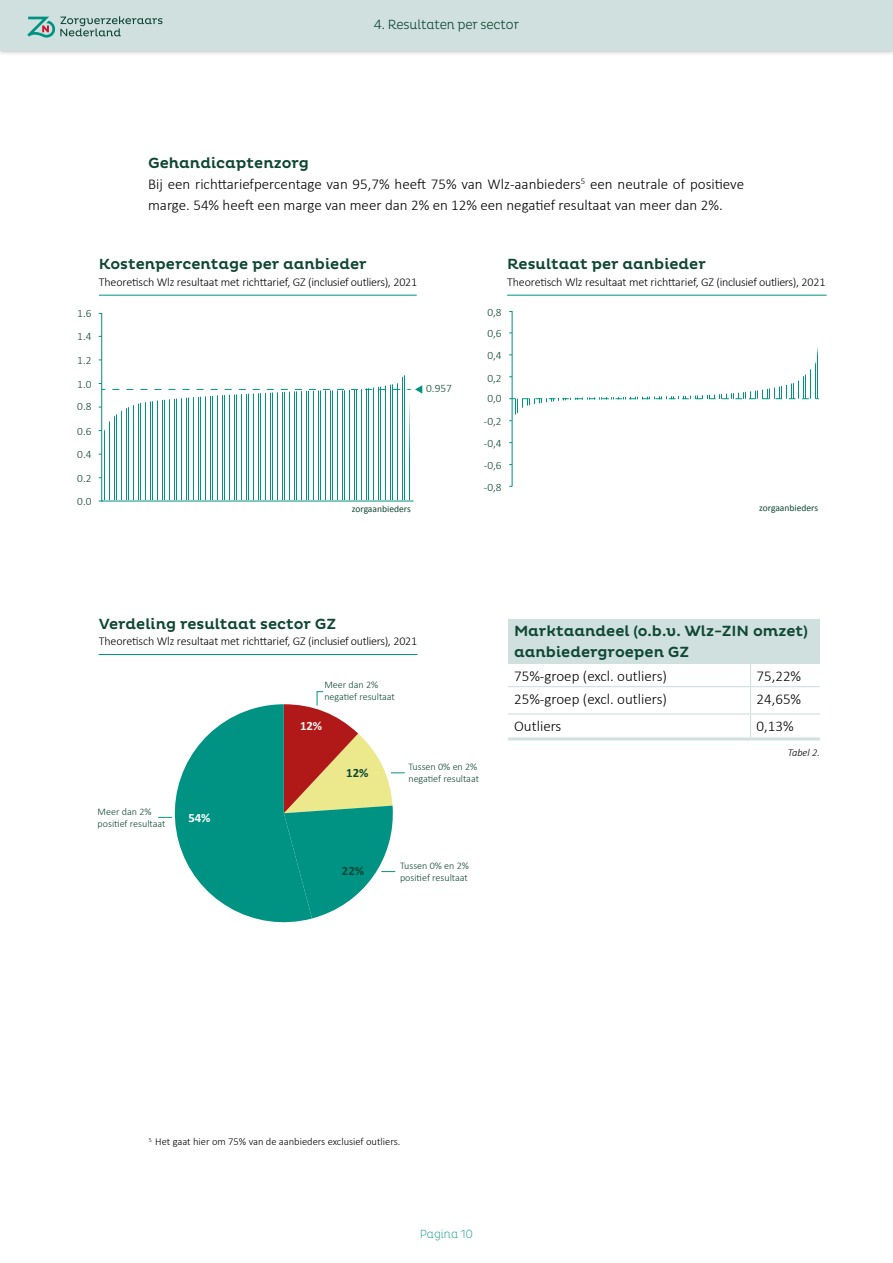
<style>
.page{position:relative;width:893px;height:1263px;background:#fff}
.page>*{position:absolute;margin:0;border:0;box-sizing:border-box;transform-origin:0 0}
.t1{font:300 15px/23.2px "Calibri";color:#000}
.t2{font:500 15px/21px "Pluto";color:#0f4735}
.t3{font:300 13.5px "Pluto Cond";letter-spacing:-.01em;color:#0f4735}
.t4{font:700 12.75px "Calibri";color:#0f4735}
.t5{font:700 12.75px "Calibri";color:#fff}
.t6{font:700 12.75px "Calibri";color:#f6f6f6}
.t7{font:300 12px "Calibri";letter-spacing:-.01em;color:#000}
.t8{font:200 12px "Pluto Cond";color:#009383}
.t9{font:300 11.4px/22px "Calibri";color:#0f4735}
.t10{font:300 10.5px "Calibri";color:#000}
.t11{font:italic 300 10.5px "Calibri";color:#000}
.t12{font:300 10.05px/12.1px "Calibri";color:#0f4735}
.t13{font:9.6px "Calibri";color:#0f4735}
</style>
<div class="page">
<hr style="left:99px;top:654px;width:318px;height:1px;background:#009383">
<svg style="left:158px;top:691px;width:247px;height:232px"></svg>
<hr style="left:507px;top:295px;width:320px;height:1px;background:#009383">
<svg style="left:509px;top:311px;width:310px;height:176px"></svg>
<hr style="left:99px;top:295px;width:318px;height:1px;background:#009383">
<svg style="left:99px;top:368px;width:323px;height:134px"></svg>
<div style="left:508px;top:619px;width:312px;height:44px;background:#cfe0de"></div>
<hr style="left:508px;top:686px;width:242px;height:1px;background:#cfe0de">
<hr style="left:750px;top:686px;width:70px;height:1px;background:#cfe0de">
<hr style="left:508px;top:713px;width:242px;height:2px;background:#cfe0de">
<hr style="left:750px;top:713px;width:70px;height:2px;background:#cfe0de">
<svg style="left:750px;top:663px;width:1px;height:74px"></svg>
<hr style="left:508px;top:737px;width:242px;height:3px;background:#cfe0de">
<hr style="left:750px;top:737px;width:70px;height:3px;background:#cfe0de">
<div style="left:0;top:0;width:893px;height:56px;background:#000;opacity:.4"></div>
<div style="left:0;top:0;width:893px;height:50px;background:#cfe0de"></div>
<svg style="left:27px;top:16px;width:135px;height:22px"></svg>
<p class="t3" style="left:374px;top:17px;width:147px">4. Resultaten per sector</p>
<p class="t2" style="left:148px;top:153px;width:162px">Gehandicaptenzorg</p>
<p class="t1" style="left:148px;top:173px;width:597px;line-height:21px">Bij een richttariefpercentage van 95,7% heeft 75% van Wlz-aanbieders<sup>5</sup> een neutrale of positieve marge. 54% heeft een marge van meer dan 2% en 12% een negatief resultaat van meer dan 2%.</p>
<p class="t2" style="left:99px;top:254px;width:269px">Kostenpercentage per aanbieder</p>
<p class="t7" style="left:99px;top:274px;width:320px">Theoretisch Wlz resultaat met richttarief, GZ (inclusief outliers), 2021</p>
<p class="t2" style="left:507px;top:254px;width:200px">Resultaat per aanbieder</p>
<p class="t7" style="left:507px;top:274px;width:320px">Theoretisch Wlz resultaat met richttarief, GZ (inclusief outliers), 2021</p>
<p class="t9" style="left:77px;top:302px;width:16px;line-height:22.8px">1.6<br>1.4</p>
<p class="t9" style="left:77px;top:348px;width:16px;line-height:24px">1.2<br>1.0</p>
<p class="t9" style="left:77px;top:394px;width:16px;line-height:24.6px">0.8<br>0.6</p>
<p class="t9" style="left:77px;top:443px;width:16px;line-height:23.4px;text-align:justify">0.4<br>0.2<br>0.0</p>
<p class="t9" style="left:426px;top:377px;width:27px">0.957</p>
<p class="t13" style="left:352px;top:502px;width:60px">zorgaanbieders</p>
<p class="t9" style="left:487px;top:301px;width:16px;text-align:justify">0,8<br>0,6<br>0,4<br>0,2</p>
<p class="t9" style="left:484px;top:387px;width:19px;text-align:center">0,0 -0,2 -0,4 -0,6 -0,8</p>
<p class="t13" style="left:759px;top:501px;width:60px">zorgaanbieders</p>
<p class="t2" style="left:99px;top:613px;width:239px">Verdeling resultaat sector GZ</p>
<p class="t7" style="left:99px;top:634px;width:320px">Theoretisch Wlz resultaat met richttarief, GZ (inclusief outliers), 2021</p>
<p class="t12" style="left:324px;top:678px;width:72px">Meer dan 2% negatief resultaat</p>
<p class="t6" style="left:300px;top:717px;width:24px">12%</p>
<p class="t2" style="left:514px;top:621px;width:295px">Marktaandeel (o.b.v. Wlz-ZIN omzet) aanbiedergroepen GZ</p>
<p class="t1" style="left:514px;top:664px;width:154px">75%-groep (excl. outliers)<br>25%-groep (excl. outliers)</p>
<p class="t1" style="left:756px;top:664px;width:46px">75,22%<br>24,65%</p>
<p class="t1" style="left:514px;top:714px;width:49px">Outliers</p>
<p class="t1" style="left:756px;top:714px;width:39px">0,13%</p>
<p class="t11" style="left:788px;top:746px;width:34px">Tabel 2.</p>
<p class="t12" style="left:98px;top:806px;width:69px">Meer dan 2% positief resultaat</p>
<p class="t5" style="left:188px;top:808px;width:24px">54%</p>
<p class="t4" style="left:346px;top:763px;width:24px">12%</p>
<p class="t4" style="left:342px;top:861px;width:24px">22%</p>
<p class="t12" style="left:408px;top:760px;width:72px">Tussen 0% en 2% negatief resultaat</p>
<p class="t12" style="left:400px;top:859px;width:70px">Tussen 0% en 2% positief resultaat</p>
<p class="t10" style="left:149px;top:1135px;width:253px"><sup>5</sup> Het gaat hier om 75% van de aanbieders exclusief outliers.</p>
<p class="t8" style="left:420px;top:1227px;width:55px">Pagina 10</p>
</div>
